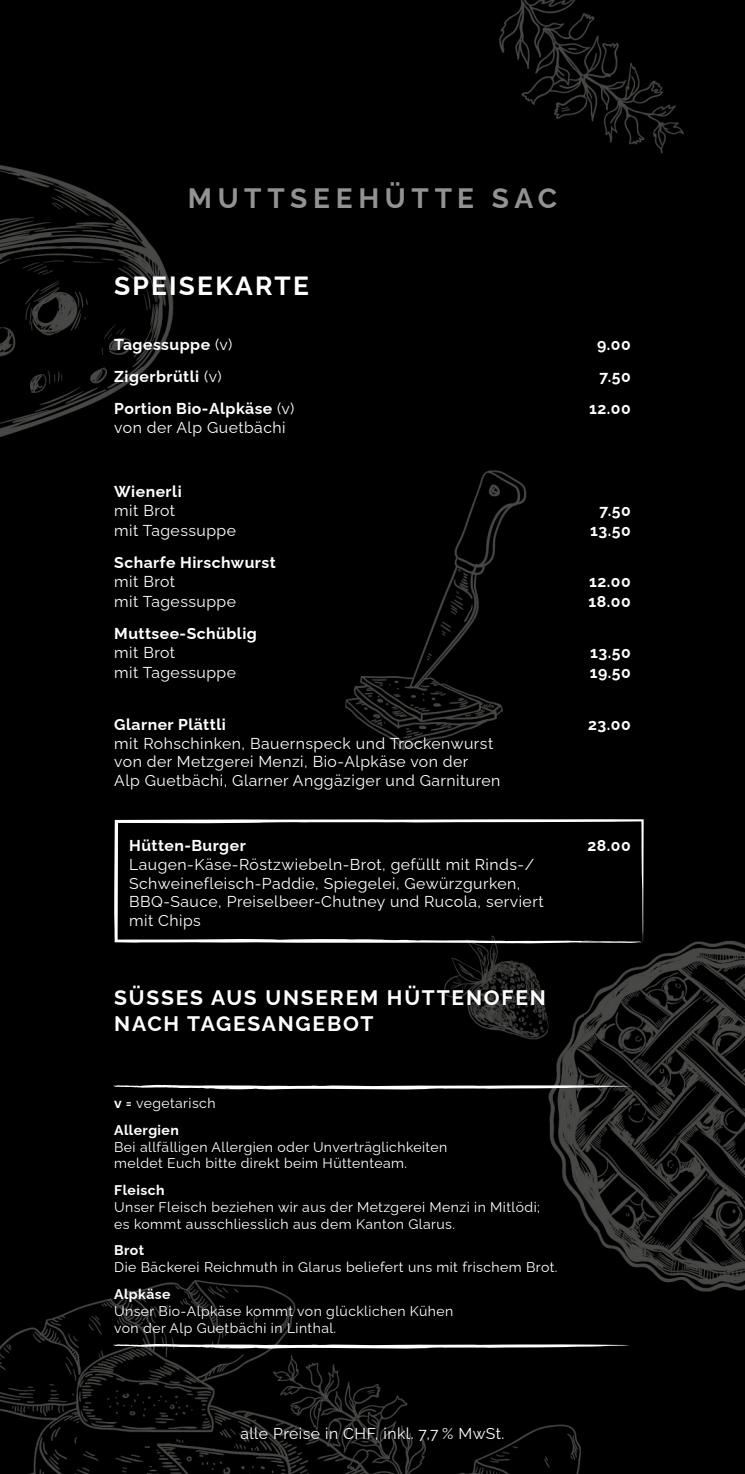
<style>
.page{position:relative;width:745px;height:1474px;background:#fff}
.page>*{position:absolute;margin:0;border:0;box-sizing:border-box;transform-origin:0 0}
.t1{font:700 28px "Raleway";letter-spacing:.2em;color:#919291}
.t2{font:700 26.25px "Raleway";letter-spacing:.085em;color:#fff}
.t3{font:700 21px/25.2px "Raleway";letter-spacing:.085em;color:#fff}
.t4{font:15.75px/18.9px "Raleway";letter-spacing:.03em;color:#fff}
.t5{font:700 15.75px "Raleway";letter-spacing:.03em;color:#fff}
.t6{font:14px/16.8px "Raleway";letter-spacing:.03em;color:#fff}
.t7{font:700 14px/26.8px "Raleway";letter-spacing:.03em;color:#fff}
.s1{font-weight:400}
.s2{font-weight:700}
</style>
<div class="page">
<img style="left:0;top:0;width:744px;height:1473px">
<div style="left:114px;top:819px;width:536px;height:130px;background:#000"></div>
<svg style="left:110px;top:1084px;width:522px;height:5px"></svg>
<svg style="left:110px;top:1343px;width:522px;height:5px"></svg>
<h1 class="t1" style="left:188px;top:175px;width:370px">MUTTSEEHÜTTE SAC</h1>
<h2 class="t2" style="left:114px;top:265px;width:196px">SPEISEKARTE</h2>
<p class="t5" style="left:114px;top:331px;width:120px">Tagessuppe <span class="s1">(v)</span></p>
<p class="t5" style="left:596px;top:331px;width:35px">9.00</p>
<p class="t5" style="left:114px;top:363px;width:109px">Zigerbrütli <span class="s1">(v)</span></p>
<p class="t5" style="left:599px;top:363px;width:33px">7.50</p>
<p class="t4" style="left:114px;top:397px;width:182px"><span class="s2">Portion Bio-Alpkäse</span> (v) von der Alp Guetbächi</p>
<p class="t5" style="left:589px;top:396px;width:43px">12.00</p>
<p class="t5" style="left:114px;top:479px;width:69px">Wienerli</p>
<p class="t4" style="left:114px;top:499px;width:62px">mit Brot</p>
<p class="t5" style="left:599px;top:498px;width:33px">7.50</p>
<p class="t4" style="left:114px;top:519px;width:123px">mit Tagessuppe</p>
<p class="t5" style="left:590px;top:518px;width:42px">13.50</p>
<p class="t5" style="left:114px;top:550px;width:163px">Scharfe Hirschwurst</p>
<p class="t4" style="left:114px;top:570px;width:62px">mit Brot</p>
<p class="t5" style="left:589px;top:569px;width:43px">12.00</p>
<p class="t4" style="left:114px;top:590px;width:123px">mit Tagessuppe</p>
<p class="t5" style="left:588px;top:588px;width:44px">18.00</p>
<p class="t5" style="left:114px;top:621px;width:144px">Muttsee-Schüblig</p>
<p class="t4" style="left:114px;top:641px;width:62px">mit Brot</p>
<p class="t5" style="left:590px;top:639px;width:42px">13.50</p>
<p class="t4" style="left:114px;top:661px;width:123px">mit Tagessuppe</p>
<p class="t5" style="left:589px;top:659px;width:42px">19.50</p>
<p class="t5" style="left:114px;top:711px;width:113px">Glarner Plättli</p>
<p class="t4" style="left:114px;top:731px;width:387px">mit Rohschinken, Bauernspeck und Trockenwurst von der Metzgerei Menzi, Bio-Alpkäse von der<br>Alp Guetbächi, Glarner Anggäziger und Garnituren</p>
<p class="t5" style="left:588px;top:711px;width:44px">23.00</p>
<p class="t5" style="left:129px;top:832px;width:118px">Hütten-Burger</p>
<p class="t4" style="left:129px;top:852px;width:416px">Laugen-Käse-Röstzwiebeln-Brot, gefüllt mit Rinds-/ Schweinefleisch-Paddie, Spiegelei, Gewürzgurken, BBQ-Sauce, Preiselbeer-Chutney und Rucola, serviert mit Chips</p>
<h3 class="t3" style="left:114px;top:983px;width:433px">SÜSSES AUS UNSEREM HÜTTENOFEN<br>NACH TAGESANGEBOT</h3>
<p class="t7" style="left:114px;top:1088px;width:103px">v = <span class="s1">vegetarisch<br></span>Allergien</p>
<p class="t6" style="left:114px;top:1136px;width:334px">Bei allfälligen Allergien oder Unverträglichkeiten meldet Euch bitte direkt beim Hüttenteam.</p>
<p class="t7" style="left:114px;top:1175px;width:52px">Fleisch</p>
<p class="t6" style="left:114px;top:1196px;width:427px">Unser Fleisch beziehen wir aus der Metzgerei Menzi in Mitlödi; es kommt ausschliesslich aus dem Kanton Glarus.</p>
<p class="t7" style="left:114px;top:1235px;width:31px">Brot</p>
<p class="t6" style="left:114px;top:1257px;width:444px">Die Bäckerei Reichmuth in Glarus beliefert uns mit frischem Brot.</p>
<p class="t7" style="left:114px;top:1278px;width:58px">Alpkäse</p>
<p class="t6" style="left:114px;top:1300px;width:340px">Unser Bio-Alpkäse kommt von glücklichen Kühen von der Alp Guetbächi in Linthal.</p>
<p class="t5" style="left:587px;top:832px;width:45px">28.00</p>
<p class="t4" style="left:240px;top:1422px;width:265px">alle Preise in CHF, inkl. 7,7 % MwSt.</p>
</div>
